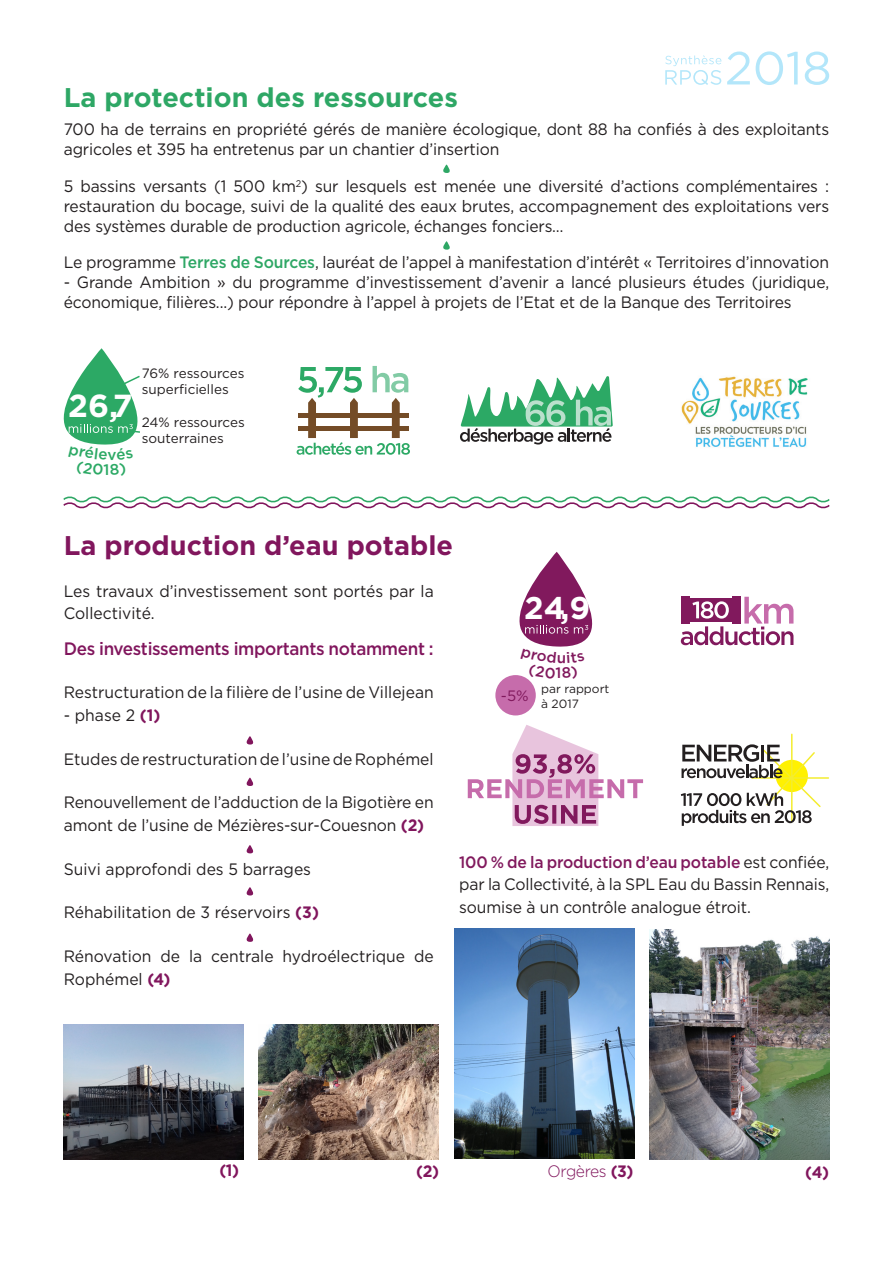
<style>
.page{position:relative;width:893px;height:1263px;background:#fff}
.page>*{position:absolute;margin:0;border:0;box-sizing:border-box;transform-origin:0 0}
.t1{font:700 31.8px "Gotham";color:#fff}
.t2{font:700 31.35px "Gotham";color:#fff}
.t3{font:700 27px "Gotham";color:#2ea765}
.t4{font:700 27px "Gotham";color:#81165d}
.texte{font:500 18px "Gotham";letter-spacing:-.02em;color:#81165d;scale:.95 1}
.texte-2{font:16.5px/22.5px "Gotham";letter-spacing:-.01em;color:#231f20;scale:.95 1}
.texte-3{font:300 16.5px "Gotham";letter-spacing:-.025em;color:#81165d;scale:.95 1}
.texte-4{font:700 16.5px "Gotham";color:#81165d;scale:.95 1}
.t5{font:500 15.3px "Gotham";color:#2ca965}
.t6{font:15px "Gotham";color:#81195d}
.t7{font:500 15px "Gotham";color:#81195d}
.t8{font:13.5px/16.2px "Gotham";color:#231f20}
.t9{font:12px/14.4px "Gotham";color:#231f20}
.s1{font-weight:500;color:#2ea765}
.s2{font-weight:700;color:#81165d}
.s3{font-weight:500;color:#81195d}
.s4{font-weight:700}
</style>
<div class="page">
<svg style="left:246px;top:933px;width:8px;height:9px"></svg>
<svg style="left:246px;top:887px;width:8px;height:9px"></svg>
<svg style="left:246px;top:845px;width:8px;height:9px"></svg>
<svg style="left:246px;top:777px;width:8px;height:9px"></svg>
<svg style="left:246px;top:736px;width:8px;height:9px"></svg>
<svg style="left:443px;top:164px;width:7px;height:9px"></svg>
<svg style="left:443px;top:241px;width:7px;height:9px"></svg>
<svg style="left:63px;top:496px;width:767px;height:13px"></svg>
<img style="left:681px;top:376px;width:127px;height:71px">
<div style="left:732px;top:596px;width:8px;height:27px;background:#81195d"></div>
<div style="left:681px;top:596px;width:8px;height:27px;background:#81195d"></div>
<svg style="left:681px;top:597px;width:112px;height:48px"></svg>
<svg style="left:681px;top:733px;width:148px;height:93px"></svg>
<img style="left:64px;top:1025px;width:180px;height:135px">
<img style="left:454px;top:928px;width:180px;height:231px">
<img style="left:649px;top:929px;width:180px;height:231px">
<img style="left:259px;top:1024px;width:180px;height:136px">
<svg style="left:297px;top:366px;width:113px;height:89px"></svg>
<svg style="left:460px;top:376px;width:153px;height:68px"></svg>
<div style="left:495px;top:675px;width:41px;height:40px;background:#c66cab;border-radius:50%"></div>
<svg style="left:727px;top:51px;width:102px;height:34px"></svg>
<svg style="left:665px;top:55px;width:56px;height:30px"></svg>
<svg style="left:468px;top:725px;width:175px;height:101px"></svg>
<svg style="left:504px;top:552px;width:89px;height:127px"></svg>
<svg style="left:63px;top:348px;width:77px;height:97px"></svg>
<p class="t3" style="left:64px;top:79px;width:396px">La protection des ressources</p>
<p class="texte-2" style="left:64px;top:119px;width:807px;line-height:19.8px">700 ha de terrains en propriété gérés de manière écologique, dont 88 ha confiés à des exploitants agricoles et 395 ha entretenus par un chantier d’insertion</p>
<p class="texte-2" style="left:64px;top:176px;width:807px;line-height:19.8px;text-align:justify">5 bassins versants (1 500 km<sup>2</sup>) sur lesquels est menée une diversité d’actions complémentaires : restauration du bocage, suivi de la qualité des eaux brutes, accompagnement des exploitations vers des systèmes durable de production agricole, échanges fonciers…</p>
<p class="texte-2" style="left:64px;top:251px;width:807px">Le programme <span class="s1">Terres de Sources</span>, lauréat de l’appel à manifestation d’intérêt « Territoires d’innovation</p>
<p class="texte-2" style="left:64px;top:272px;width:807px;line-height:19.8px">- Grande Ambition » du programme d’investissement d’avenir a lancé plusieurs études (juridique, économique, filières...) pour répondre à l’appel à projets de l’Etat et de la Banque des Territoires</p>
<h1 class="t1" style="left:68px;top:384px;width:66px">26,7</h1>
<p class="t5" style="left:107px;top:444px;width:11px">v</p>
<p class="t5" style="left:104px;top:460px;width:8px">1</p>
<p class="t8" style="left:142px;top:365px;width:104px">76% ressources superficielles</p>
<p class="t8" style="left:142px;top:413px;width:105px">24% ressources souterraines</p>
<p class="t4" style="left:64px;top:528px;width:391px">La production d’eau potable</p>
<p class="texte-2" style="left:64px;top:579px;width:391px">Les travaux d’investissement sont portés par la<br>Collectivité.</p>
<p class="texte" style="left:64px;top:636px;width:391px">Des investissements importants notamment :</p>
<p class="texte-2" style="left:64px;top:681px;width:391px">Restructuration de la filière de l’usine de Villejean</p>
<p class="texte-2" style="left:64px;top:703px;width:103px">- phase 2 <span class="s2">(1)</span></p>
<p class="texte-2" style="left:64px;top:747px;width:391px">Etudes de restructuration de l’usine de Rophémel</p>
<p class="texte-2" style="left:64px;top:791px;width:391px">Renouvellement de l’adduction de la Bigotière en amont de l’usine de Mézières-sur-Couesnon <span class="s2">(2)</span></p>
<p class="texte-2" style="left:64px;top:857px;width:262px">Suivi approfondi des 5 barrages</p>
<p class="texte-2" style="left:64px;top:901px;width:270px">Réhabilitation de 3 réservoirs <span class="s2">(3)</span></p>
<p class="texte-2" style="left:64px;top:945px;width:391px">Rénovation de la centrale hydroélectrique de<br>Rophémel <span class="s2">(4)</span></p>
<h2 class="t2" style="left:524px;top:587px;width:68px">24,9</h2>
<p class="t7" style="left:556px;top:663px;width:8px">1</p>
<p class="t6" style="left:501px;top:686px;width:29px">-5%</p>
<p class="t9" style="left:541px;top:681px;width:70px">par rapport à 2017</p>
<p class="texte-2" style="left:459px;top:850px;width:391px;text-align:justify"><span class="s3">100 % de la production d’eau potable</span> est confiée, par la Collectivité, à la SPL Eau du Bassin Rennais, soumise à un contrôle analogue étroit.</p>
<p class="texte-4" style="left:219px;top:1159px;width:22px">(1)</p>
<p class="texte-4" style="left:416px;top:1160px;width:26px">(2)</p>
<p class="texte-3" style="left:548px;top:1161px;width:92px">Orgères <span class="s4">(3)</span></p>
<p class="texte-4" style="left:805px;top:1161px;width:27px">(4)</p>
</div>
